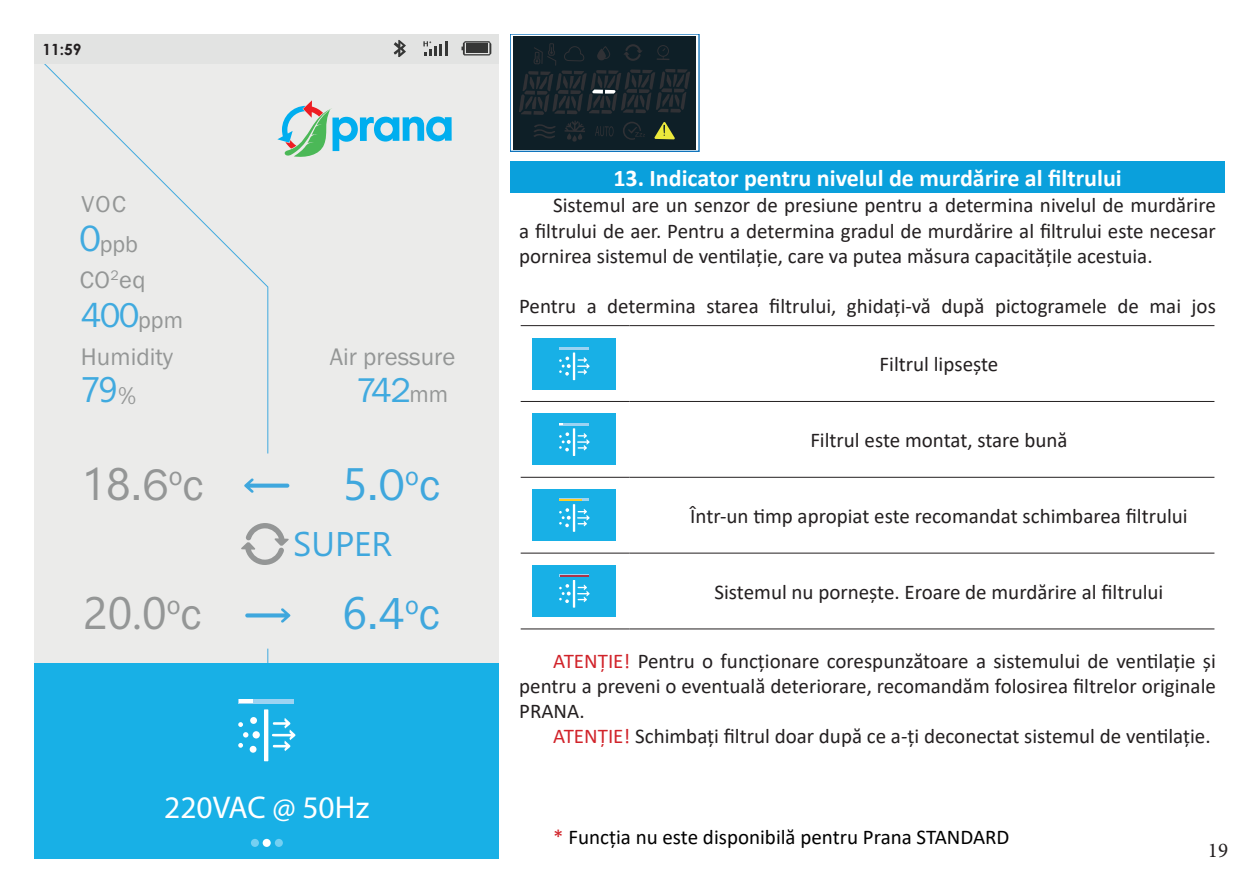
<style>
.page{position:relative;width:1259px;height:893px;background:#fff}
.page>*{position:absolute;margin:0;border:0;box-sizing:border-box;transform-origin:0 0}
.t1{font:45.6px "Franklin Gothic";color:#3fa7dd}
.t2{font:45.6px "Franklin Gothic";color:#949696}
.t3{font:45.6px "Ebrima";color:#949696}
.t4{font:35.4px "Franklin Gothic";letter-spacing:-.05em;color:#40aadf}
.t5{font:35.4px "Ebrima";color:#40aadf}
.t6{font:34.2px "Ebrima";color:#3fa7dd}
.t7{font:31.5px "Myriad Pro";color:#fff}
.t8{font:24.9px "Franklin Gothic";color:#949696}
.t9{font:24.6px "Franklin Gothic";color:#949696}
.t10{font:700 24px "Calibri";color:#fff}
.t11{font:23.7px/39.6px "Franklin Gothic";letter-spacing:.025em;color:#949696}
.t12{font:21px/25.2px "Calibri";color:#231f20;text-align:justify}
.t13{font:21px "Calibri";color:#000}
.t14{font:21px "Minion Pro";color:#231f20}
.t15{font:700 15.6px "Century Gothic";color:#231f20}
.s1{font-size:37.8px;color:#40aadf}
.s2{font-size:23.7px;color:#949696}
.s3{font-family:"Franklin Gothic";font-size:25.2px;color:#949696}
.s4{font-family:"Ebrima"}
.s5{font-family:"Franklin Gothic"}
.s6{color:#d1232a}
</style>
<div class="page">
<div style="left:34px;top:34px;width:464px;height:767px;background:#ebebea"></div>
<hr style="left:267px;top:649px;width:1px;height:40px;background:#40aadf">
<div style="left:34px;top:663px;width:464px;height:196px;background:#18b0e6"></div>
<div style="left:238px;top:699px;width:56px;height:5px;background:#9cd3f2"></div>
<hr style="left:239px;top:700px;width:14px;height:3px;background:#fff">
<svg style="left:277px;top:100px;width:175px;height:57px"></svg>
<div style="left:251px;top:839px;width:8px;height:8px;background:#75d0f2;border-radius:50%"></div>
<div style="left:275px;top:839px;width:8px;height:8px;background:#75d0f2;border-radius:50%"></div>
<div style="left:263px;top:839px;width:8px;height:8px;background:#fff;border-radius:50%"></div>
<svg style="left:44px;top:64px;width:225px;height:390px"></svg>
<svg style="left:244px;top:478px;width:45px;height:15px"></svg>
<svg style="left:245px;top:608px;width:45px;height:15px"></svg>
<svg style="left:241px;top:523px;width:48px;height:42px"></svg>
<svg style="left:272px;top:718px;width:23px;height:33px"></svg>
<hr style="left:264px;top:709px;width:4px;height:52px;background:#fff">
<svg style="left:238px;top:743px;width:5px;height:5px"></svg>
<svg style="left:238px;top:722px;width:10px;height:15px"></svg>
<div style="left:250px;top:717px;width:7px;height:7px;background:#fff;border-radius:50%"></div>
<div style="left:250px;top:746px;width:6px;height:7px;background:#fff;border-radius:50%"></div>
<div style="left:252px;top:731px;width:8px;height:7px;background:#fff;border-radius:50%"></div>
<div style="left:34px;top:34px;width:464px;height:29px;background:#e2e3e2"></div>
<svg style="left:423px;top:41px;width:24px;height:14px"></svg>
<svg style="left:461px;top:41px;width:30px;height:14px"></svg>
<div style="left:466px;top:44px;width:22px;height:9px;background:#363736"></div>
<svg style="left:394px;top:40px;width:12px;height:17px"></svg>
<hr style="left:521px;top:325px;width:108px;height:1px;background:#231f20">
<hr style="left:629px;top:325px;width:585px;height:1px;background:#231f20">
<hr style="left:521px;top:401px;width:108px;height:1px;background:#231f20">
<hr style="left:629px;top:401px;width:585px;height:1px;background:#231f20">
<hr style="left:521px;top:477px;width:108px;height:1px;background:#231f20">
<hr style="left:629px;top:477px;width:585px;height:1px;background:#231f20">
<hr style="left:521px;top:553px;width:108px;height:1px;background:#231f20">
<hr style="left:629px;top:553px;width:585px;height:1px;background:#231f20">
<hr style="left:521px;top:628px;width:108px;height:1px;background:#231f20">
<hr style="left:629px;top:628px;width:585px;height:1px;background:#231f20">
<div style="left:533px;top:338px;width:83px;height:51px;background:#18b0e6"></div>
<hr style="left:559px;top:347px;width:30px;height:2px;background:#9cd3f2">
<svg style="left:559px;top:352px;width:30px;height:28px"></svg>
<div style="left:533px;top:413px;width:83px;height:52px;background:#18b0e6"></div>
<svg style="left:559px;top:423px;width:30px;height:33px"></svg>
<div style="left:533px;top:489px;width:83px;height:52px;background:#18b0e6"></div>
<hr style="left:559px;top:499px;width:30px;height:2px;background:#9cd3f2">
<hr style="left:560px;top:499px;width:22px;height:2px;background:#fecd26">
<svg style="left:559px;top:504px;width:30px;height:28px"></svg>
<div style="left:533px;top:565px;width:83px;height:52px;background:#18b0e6"></div>
<hr style="left:559px;top:574px;width:30px;height:3px;background:#9cd3f2">
<hr style="left:560px;top:575px;width:28px;height:2px;background:#ac3347">
<svg style="left:559px;top:580px;width:30px;height:28px"></svg>
<div style="left:510px;top:161px;width:715px;height:31px;background:#0aa0dc"></div>
<div style="left:513px;top:36px;width:183px;height:113px;background:#0e1f27"></div>
<svg style="left:534px;top:124px;width:21px;height:14px"></svg>
<svg style="left:564px;top:121px;width:21px;height:21px"></svg>
<svg style="left:595px;top:126px;width:18px;height:10px"></svg>
<svg style="left:608px;top:126px;width:5px;height:11px"></svg>
<svg style="left:623px;top:122px;width:22px;height:18px"></svg>
<svg style="left:654px;top:122px;width:21px;height:17px"></svg>
<svg style="left:519px;top:34px;width:171px;height:81px"></svg>
<p class="t15" style="left:43px;top:41px;width:41px">11:59</p>
<p class="t11" style="left:79px;top:186px;width:60px">VOC<br><span class="s1">0</span>ppb</p>
<p class="t9" style="left:80px;top:270px;width:67px">CO<sup>2</sup>eq</p>
<h2 class="t4" style="left:81px;top:300px;width:104px">400<span class="s2">ppm</span></h2>
<p class="t8" style="left:81px;top:346px;width:94px">Humidity</p>
<h2 class="t5" style="left:81px;top:369px;width:56px">79<span class="s3">%</span></h2>
<p class="t8" style="left:330px;top:346px;width:127px">Air pressure</p>
<h2 class="t4" style="left:356px;top:376px;width:94px">742<span class="s2">mm</span></h2>
<h1 class="t2" style="left:82px;top:465px;width:124px"><span class="s4">18</span>.6<sup>o</sup>c</h1>
<h1 class="t1" style="left:343px;top:465px;width:99px"><span class="s4">5</span>.0<sup>o</sup>c</h1>
<h3 class="t6" style="left:293px;top:524px;width:100px">SUPER</h3>
<h1 class="t3" style="left:83px;top:587px;width:120px">20.0<sup>o</sup><span class="s5">c</span></h1>
<h1 class="t1" style="left:342px;top:595px;width:99px"><span class="s4">6</span>.4<sup>o</sup>c</h1>
<h3 class="t7" style="left:164px;top:796px;width:206px">220VAC @ 50Hz</h3>
<p class="t10" style="left:613px;top:161px;width:510px">13. Indicator pentru nivelul de murdărire al filtrului</p>
<p class="t12" style="left:519px;top:194px;width:698px;text-indent:34px">Sistemul are un senzor de presiune pentru a determina nivelul de murdărire a filtrului de aer. Pentru a determina gradul de murdărire al filtrului este necesar pornirea sistemul de ventilație, care va putea măsura capacitățile acestuia.</p>
<p class="t12" style="left:519px;top:294px;width:698px">Pentru a determina starea filtrului, ghidați-vă după pictogramele de mai jos</p>
<p class="t12" style="left:879px;top:353px;width:120px">Filtrul lipsește</p>
<p class="t12" style="left:810px;top:429px;width:259px">Filtrul este montat, stare bună</p>
<p class="t12" style="left:690px;top:504px;width:499px">Într-un timp apropiat este recomandat schimbarea filtrului</p>
<p class="t12" style="left:714px;top:580px;width:450px">Sistemul nu pornește. Eroare de murdărire al filtrului</p>
<p class="t12" style="left:519px;top:649px;width:698px;text-indent:34px"><span class="s6">ATENȚIE!</span> Pentru o funcționare corespunzătoare a sistemului de ventilație și pentru a preveni o eventuală deteriorare, recomandăm folosirea filtrelor originale PRANA.</p>
<p class="t12" style="left:553px;top:725px;width:659px"><span class="s6">ATENȚIE!</span> Schimbați filtrul doar după ce a-ți deconectat sistemul de ventilație.</p>
<p class="t13" style="left:553px;top:823px;width:458px"><span class="s6">*</span> Funcția nu este disponibilă pentru Prana STANDARD</p>
<p class="t14" style="left:1208px;top:838px;width:22px">19</p>
</div>
